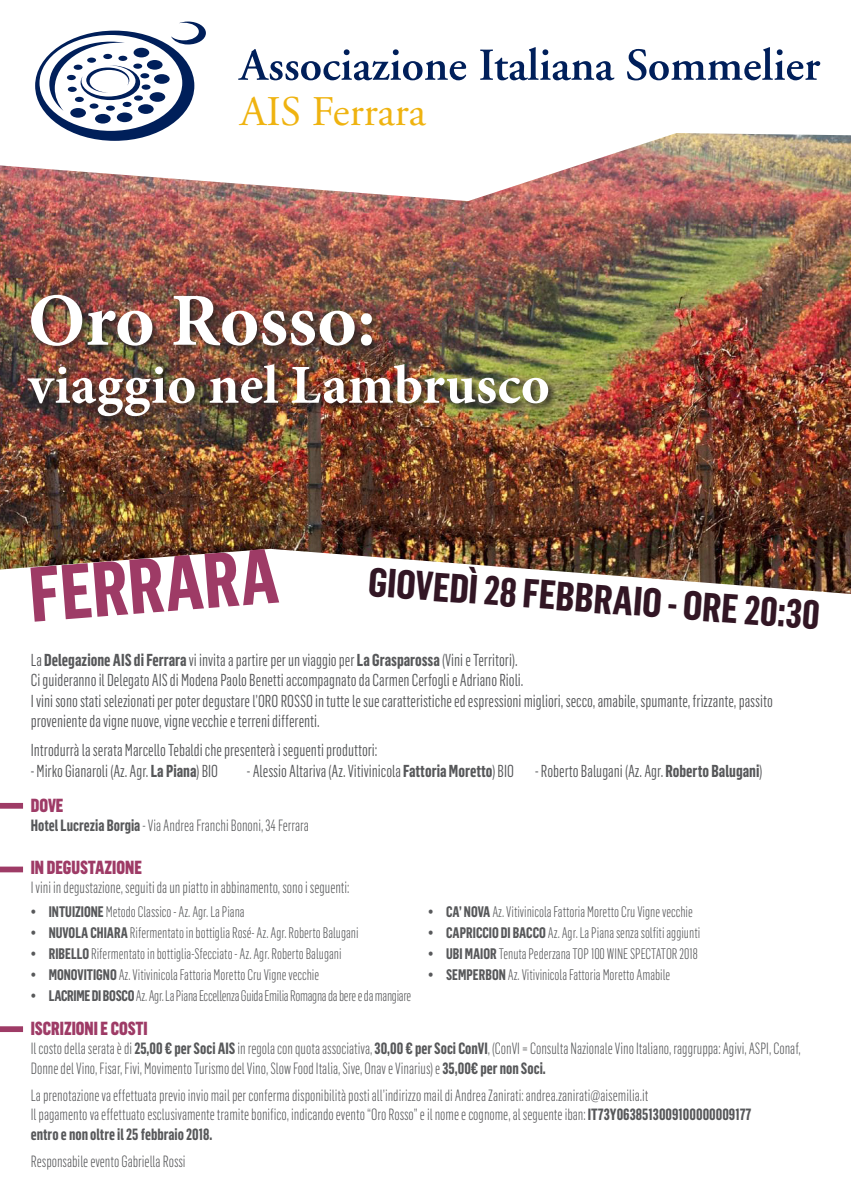
<style>
.page{position:relative;width:851px;height:1191px;background:#fff}
.page>*{position:absolute;margin:0;border:0;box-sizing:border-box;transform-origin:0 0}
.t1{font:700 76px "Flama Condensed";color:#9e3b66}
.t2{font:700 75px "Minion Pro";color:#fff}
.t3{font:700 55px "Minion Pro";color:#fff}
.t4{font:42.2px "Adobe Garamond";color:#efb310}
.t5{font:700 40px "Flama Condensed";color:#321624}
.t6{font:900 18.6px "Flama Condensed";color:#9e3b66;scale:.93 1}
.t7{font:17px/20.4px "Flama Condensed";color:#57585a;scale:.93 1}
.t8{font:300 16px/19.2px "Flama Condensed";color:#57585a;scale:.93 1}
.t9{font:700 16px "Flama Condensed";color:#57585a;scale:.93 1}
.t10{font:300 15px "Flama Condensed";color:#57585a;scale:.93 1}
.t11{font:300 15px "Flama Condensed";letter-spacing:-.02em;color:#57585a;scale:.93 1}
.s1{font-weight:700}
</style>
<div class="page">
<div style="left:0;top:803px;width:23px;height:5px;background:#9e3b66"></div>
<div style="left:0;top:866px;width:23px;height:6px;background:#9e3b66"></div>
<div style="left:0;top:1026px;width:23px;height:6px;background:#9e3b66"></div>
<img style="left:0;top:133px;width:850px;height:461px">
<div style="left:27px;top:293px;width:530px;height:133px;background:#231f20;opacity:.75"></div>
<svg style="left:238px;top:49px;width:228px;height:31px"></svg>
<svg style="left:480px;top:47px;width:134px;height:33px"></svg>
<svg style="left:627px;top:47px;width:193px;height:33px"></svg>
<svg style="left:35px;top:22px;width:171px;height:119px"></svg>
<p class="t4" style="left:240px;top:89px;width:187px">AIS Ferrara</p>
<p class="t2" style="left:28px;top:268px;width:349px">Oro Rosso:</p>
<p class="t3" style="left:28px;top:346px;width:523px">viaggio nel Lambrusco</p>
<p class="t1" style="left:25px;top:548px;width:251px;rotate:-5deg">FERRARA</p>
<p class="t5" style="left:370px;top:557px;width:454px;rotate:4deg">GIOVEDÌ 28 FEBBRAIO - ORE 20:30</p>
<p class="t7" style="left:31px;top:649px;width:525px">La <span class="s1">Delegazione AIS di Ferrara</span> vi invita a partire per un viaggio per <span class="s1">La Grasparossa</span> (Vini e Territori).</p>
<p class="t7" style="left:31px;top:669px;width:531px">Ci guideranno il Delegato AIS di Modena Paolo Benetti accompagnato da Carmen Cerfogli e Adriano Rioli.</p>
<p class="t7" style="left:31px;top:690px;width:799px">I vini sono stati selezionati per poter degustare l’ORO ROSSO in tutte le sue caratteristiche ed espressioni migliori, secco, amabile, spumante, frizzante, passito proveniente da vigne nuove, vigne vecchie e terreni differenti.</p>
<p class="t7" style="left:31px;top:739px;width:374px">Introdurrà la serata Marcello Tebaldi che presenterà i seguenti produttori:</p>
<p class="t7" style="left:31px;top:759px;width:203px">- Mirko Gianaroli (Az. Agr. <span class="s1">La Piana</span>) BIO</p>
<p class="t7" style="left:247px;top:759px;width:555px">- Alessio Altariva (Az. Vitivinicola <span class="s1">Fattoria Moretto</span>) BIO - Roberto Balugani (Az. Agr. <span class="s1">Roberto Balugani</span>)</p>
<p class="t6" style="left:31px;top:793px;width:37px">DOVE</p>
<p class="t8" style="left:31px;top:815px;width:300px"><span class="s1">Hotel Lucrezia Borgia</span> - Via Andrea Franchi Bononi, 34 Ferrara</p>
<p class="t6" style="left:31px;top:855px;width:121px">IN DEGUSTAZIONE</p>
<p class="t8" style="left:31px;top:877px;width:344px">I vini in degustazione, seguiti da un piatto in abbinamento, sono i seguenti:</p>
<p class="t10" style="left:31px;top:902px;width:231px"><span class="s1">• INTUIZIONE</span> Metodo Classico - Az. Agr. La Piana</p>
<p class="t10" style="left:31px;top:923px;width:354px"><span class="s1">• NUVOLA CHIARA</span> Rifermentato in bottiglia Rosé- Az. Agr. Roberto Balugani</p>
<p class="t10" style="left:31px;top:944px;width:335px"><span class="s1">• RIBELLO</span> Rifermentato in bottiglia-Sfecciato - Az. Agr. Roberto Balugani</p>
<p class="t10" style="left:31px;top:965px;width:311px"><span class="s1">• MONOVITIGNO</span> Az. Vitivinicola Fattoria Moretto Cru Vigne vecchie</p>
<p class="t11" style="left:31px;top:986px;width:410px"><span class="s1">• LACRIME DI BOSCO</span> Az. Agr. La Piana Eccellenza Guida Emilia Romagna da bere e da mangiare</p>
<p class="t10" style="left:428px;top:902px;width:286px"><span class="s1">• CA’ NOVA</span> Az. Vitivinicola Fattoria Moretto Cru Vigne vecchie</p>
<p class="t10" style="left:428px;top:923px;width:294px"><span class="s1">• CAPRICCIO DI BACCO</span> Az. Agr. La Piana senza solfiti aggiunti</p>
<p class="t10" style="left:428px;top:944px;width:291px"><span class="s1">• UBI MAIOR</span> Tenuta Pederzana TOP 100 WINE SPECTATOR 2018</p>
<p class="t10" style="left:428px;top:965px;width:262px"><span class="s1">• SEMPERBON</span> Az. Vitivinicola Fattoria Moretto Amabile</p>
<p class="t6" style="left:31px;top:1016px;width:127px">ISCRIZIONI E COSTI</p>
<p class="t8" style="left:31px;top:1038px;width:829px">Il costo della serata è di <span class="s1">25,00 € per Soci AIS</span> in regola con quota associativa, <span class="s1">30,00 € per Soci ConVI</span>, (ConVI = Consulta Nazionale Vino Italiano, raggruppa: Agivi, ASPI, Conaf,<br>Donne del Vino, Fisar, Fivi, Movimento Turismo del Vino, Slow Food Italia, Sive, Onav e Vinarius) e <span class="s1">35,00€ per non Soci.</span></p>
<p class="t8" style="left:31px;top:1085px;width:665px">La prenotazione va effettuata previo invio mail per conferma disponibilità posti all’indirizzo mail di Andrea Zanirati: andrea.zanirati@aisemilia.it</p>
<p class="t8" style="left:31px;top:1104px;width:776px">Il pagamento va effettuato esclusivamente tramite bonifico, indicando evento “Oro Rosso” e il nome e cognome, al seguente iban: <span class="s1">IT73Y0638513009100000009177</span></p>
<p class="t9" style="left:31px;top:1123px;width:197px">entro e non oltre il 25 febbraio 2018.</p>
<p class="t8" style="left:31px;top:1151px;width:168px">Responsabile evento Gabriella Rossi</p>
</div>
